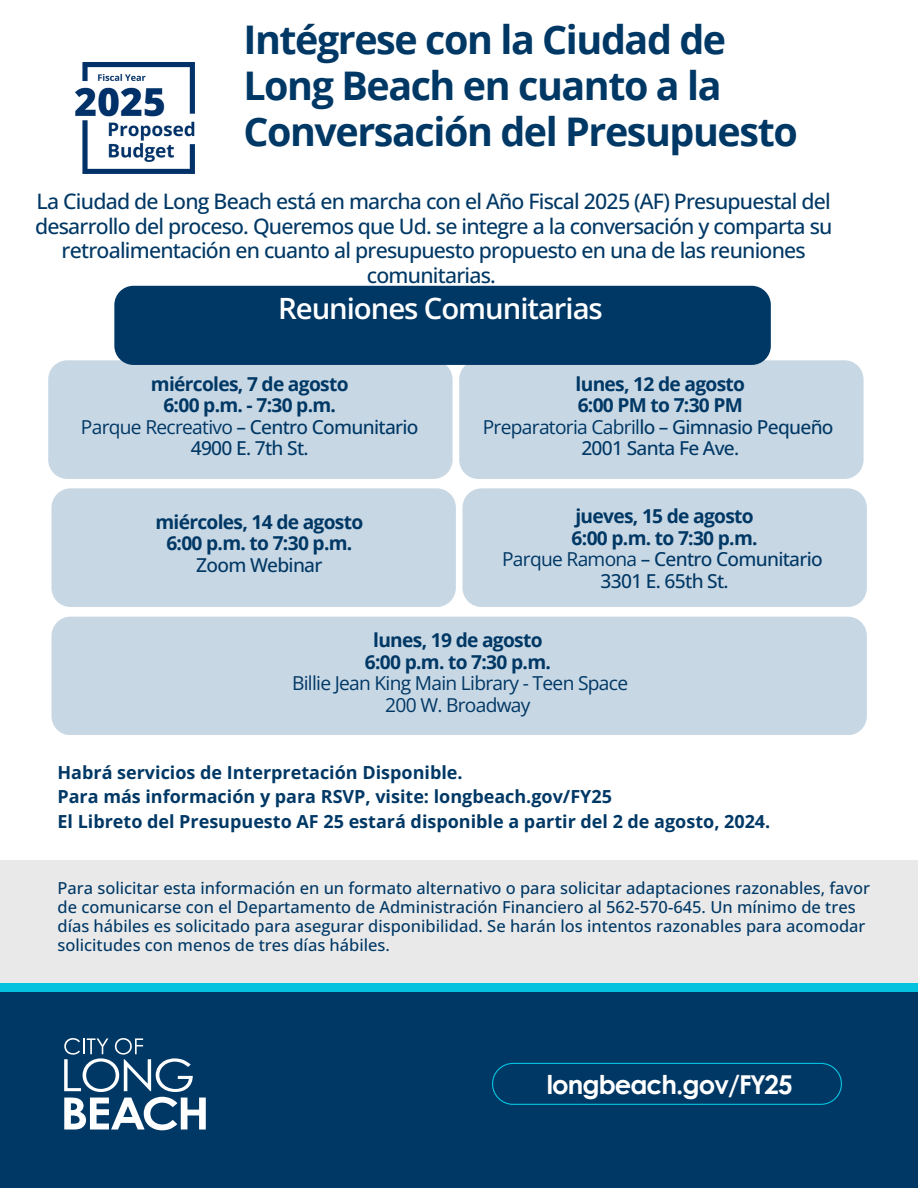
<style>
.page{position:relative;width:918px;height:1188px;background:#fff}
.page>*{position:absolute;margin:0;border:0;box-sizing:border-box;transform-origin:0 0}
.t1{font:700 39.45px/45.9px "Open Sans";letter-spacing:-.035em;color:#003865}
.t2{font:600 29.25px "Open Sans";letter-spacing:-.035em;color:#fff}
.t3{font:700 25.95px "Century Gothic";letter-spacing:-.035em;color:#fff}
.t4{font:500 21.3px/24.8px "Open Sans";letter-spacing:-.035em;color:#003865;text-align:center}
.t5{font:700 19.2px/21.3px "Open Sans";letter-spacing:-.035em;color:#003865;text-align:center}
.t6{font:19.2px/21.3px "Open Sans";letter-spacing:-.035em;color:#003865;text-align:center}
.t7{font:500 19.2px/21.3px "Open Sans";letter-spacing:-.035em;color:#003865;text-align:center}
.t8{font:700 18px "Open Sans";color:#003865}
.t9{font:500 16.5px/19.2px "Open Sans";color:#003865}
.s1{font-weight:400}
.s2{font-weight:500}
.s3{font-weight:700}
</style>
<div class="page">
<div style="left:0;top:861px;width:918px;height:122px;background:#e9e9e9"></div>
<div style="left:0;top:983px;width:918px;height:28px;background:#05c3de"></div>
<div style="left:0;top:992px;width:918px;height:196px;background:#003865"></div>
<svg style="left:64px;top:1038px;width:142px;height:92px"></svg>
<div style="left:48px;top:360px;width:404px;height:119px;background:#c8d7e4"></div>
<img style="left:75px;top:63px;width:120px;height:111px">
<div style="left:459px;top:360px;width:404px;height:119px;background:#c8d7e4"></div>
<div style="left:51px;top:488px;width:405px;height:119px;background:#c8d7e4"></div>
<div style="left:462px;top:488px;width:405px;height:119px;background:#c8d7e4"></div>
<div style="left:51px;top:617px;width:816px;height:118px;background:#c8d7e4"></div>
<svg style="left:492px;top:1063px;width:350px;height:41px"></svg>
<div style="left:114px;top:286px;width:657px;height:79px;background:#003865;border-radius:19px"></div>
<h2 class="t1" style="left:243px;top:16px;width:556px">Intégrese con la Ciudad de<br>Long Beach en cuanto a la<br>Conversación del Presupuesto</h2>
<h5 class="t4" style="left:35px;top:188px;width:799px">La Ciudad de Long Beach está en marcha con el Año Fiscal 2025 (AF) Presupuestal del desarrollo del proceso. Queremos que Ud. se integre a la conversación y comparta su retroalimentación en cuanto al presupuesto propuesto en una de las reuniones comunitarias.</h5>
<h4 class="t2" style="left:278px;top:287px;width:326px">Reuniones Comunitarias</h4>
<h5 class="t5" style="left:81px;top:373px;width:339px">miércoles, 7 de agosto<br>6:00 p.m. - 7:30 p.m.<br><span class="s1">Parque Recreativo</span> <span class="s2">– Centro Comunitario<br>4900 E. 7th St.</span></h5>
<h5 class="t5" style="left:155px;top:511px;width:209px">miércoles, 14 de agosto<br>6:00 p.m. to 7:30 p.m.<br><span class="s2">Zoom Webinar</span></h5>
<h5 class="t7" style="left:483px;top:373px;width:352px"><span class="s3">lunes, 12 de agosto<br>6:00 PM to 7:30 PM<br></span><span class="s1">Preparatoria Cabril</span>lo – Gimnasio Pequeño<br>2001 Santa Fe Ave.</h5>
<p class="t5" style="left:502px;top:505px;width:322px">jueves, 15 de agosto<br>6:00 p.m. to 7:30 p.m.<br><span class="s1">Parque Ramona</span> <span class="s2">– Centro Comunitario<br>3301 E. 65th St.</span></p>
<p class="t6" style="left:292px;top:629px;width:338px"><span class="s3">lunes, 19 de agosto<br>6:00 p.m. to 7:30 p.m.<br></span>Billie Jean King Main Library - Teen Space<br>200 W. Broadway</p>
<p class="t8" style="left:58px;top:759px;width:407px">Habrá servicios de Interpretación Disponible.</p>
<p class="t8" style="left:58px;top:784px;width:556px">Para más información y para RSVP, visite: longbeach.gov/FY25</p>
<p class="t8" style="left:58px;top:809px;width:714px">El Libreto del Presupuesto AF 25 estará disponible a partir del 2 de agosto, 2024.</p>
<p class="t9" style="left:58px;top:878px;width:814px">Para solicitar esta información en un formato alternativo o para solicitar adaptaciones razonables, favor de comunicarse con el Departamento de Administración Financiero al 562-570-645. Un mínimo de tres días hábiles es solicitado para asegurar disponibilidad. Se harán los intentos razonables para acomodar solicitudes con menos de tres días hábiles.</p>
<h4 class="t3" style="left:547px;top:1065px;width:247px">longbeach.gov/FY25</h4>
</div>
